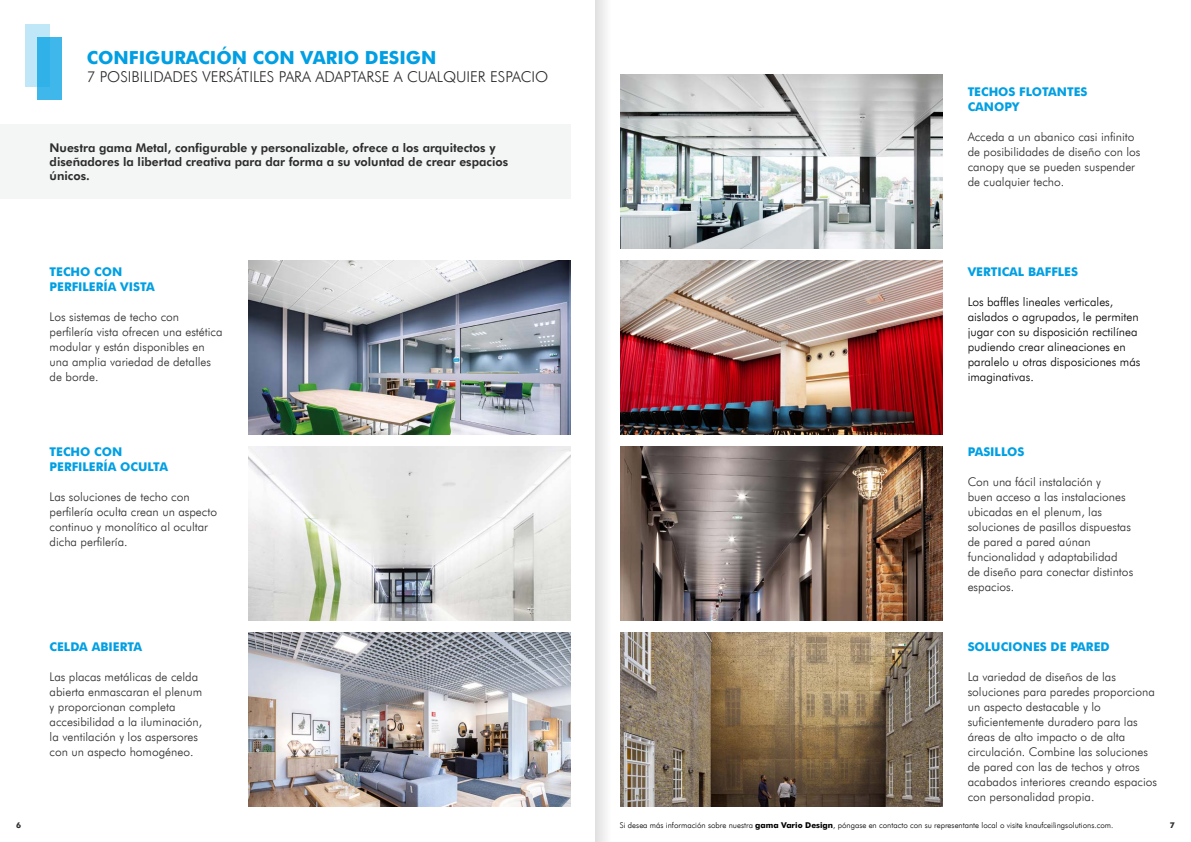
<style>
.page{position:relative;width:1191px;height:842px;background:#fff}
.page>*{position:absolute;margin:0;border:0;box-sizing:border-box;transform-origin:0 0}
.t1{font:700 18px "Futura TL";color:#009fe3}
.t2{font:300 15px "Futura TL";color:#2c2c2c}
.t3{font:300 12px/15px "Futura TL";color:#2c2c2d}
.t4{font:300 12px/15px "Futura TL";color:#000}
.t5{font:800 12px/14.4px "Futura TL";color:#2c2c2d}
.t6{font:700 12px/15px "Futura TL";color:#009fe3}
.t7{font:300 8px "Futura TL";color:#000}
.t8{font:700 8px "Futura TL";color:#2c2c2d}
.s1{font-weight:700}
</style>
<div class="page">
<div style="left:0;top:124px;width:570px;height:74px;background:#f4f5f5"></div>
<img style="left:620px;top:74px;width:323px;height:174px">
<img style="left:620px;top:260px;width:323px;height:174px">
<img style="left:620px;top:446px;width:323px;height:174px">
<img style="left:620px;top:632px;width:323px;height:174px">
<img style="left:248px;top:260px;width:322px;height:174px">
<img style="left:248px;top:446px;width:322px;height:174px">
<img style="left:248px;top:632px;width:322px;height:174px">
<div style="left:25px;top:25px;width:25px;height:62px;background:#c0e7f8"></div>
<div style="left:37px;top:37px;width:25px;height:62px;background:linear-gradient(to bottom,#35b3e9,#3db6ea)"></div>
<svg style="left:595px;top:0;width:11px;height:842px;fill:#eaeaea"></svg>
<h1 class="t1" style="left:87px;top:45px;width:351px">CONFIGURACIÓN CON VARIO DESIGN</h1>
<p class="t2" style="left:87px;top:66px;width:463px">7 POSIBILIDADES VERSÁTILES PARA ADAPTARSE A CUALQUIER ESPACIO</p>
<p class="t5" style="left:50px;top:140px;width:460px">Nuestra gama Metal, configurable y personalizable, ofrece a los arquitectos y diseñadores la libertad creativa para dar forma a su voluntad de crear espacios únicos.</p>
<p class="t6" style="left:50px;top:264px;width:107px">TECHO CON<br>PERFILERÍA VISTA</p>
<p class="t3" style="left:50px;top:309px;width:174px">Los sistemas de techo con perfilería vista ofrecen una estética modular y están disponibles en una amplia variedad de detalles de borde.</p>
<p class="t6" style="left:50px;top:444px;width:120px">TECHO CON<br>PERFILERÍA OCULTA</p>
<p class="t3" style="left:50px;top:489px;width:169px">Las soluciones de techo con perfilería oculta crean un aspecto continuo y monolítico al ocultar dicha perfilería.</p>
<p class="t6" style="left:50px;top:639px;width:94px">CELDA ABIERTA</p>
<p class="t3" style="left:50px;top:669px;width:154px">Las placas metálicas de celda abierta enmascaran el plenum y proporcionan completa accesibilidad a la iluminación, la ventilación y los aspersores con un aspecto homogéneo.</p>
<p class="t6" style="left:967px;top:84px;width:121px">TECHOS FLOTANTES<br>CANOPY</p>
<p class="t3" style="left:967px;top:129px;width:174px">Acceda a un abanico casi infinito de posibilidades de diseño con los canopy que se pueden suspender de cualquier techo.</p>
<p class="t6" style="left:967px;top:264px;width:112px">VERTICAL BAFFLES</p>
<p class="t4" style="left:967px;top:294px;width:174px">Los baffles lineales verticales, aislados o agrupados, le permiten jugar con su disposición rectilínea pudiendo crear alineaciones en paralelo u otras disposiciones más imaginativas.</p>
<p class="t6" style="left:967px;top:444px;width:58px">PASILLOS</p>
<p class="t3" style="left:967px;top:474px;width:167px">Con una fácil instalación y<br>buen acceso a las instalaciones ubicadas en el plenum, las soluciones de pasillos dispuestas de pared a pared aúnan funcionalidad y adaptabilidad<br>de diseño para conectar distintos espacios.</p>
<p class="t6" style="left:967px;top:639px;width:143px">SOLUCIONES DE PARED</p>
<p class="t3" style="left:967px;top:669px;width:191px">La variedad de diseños de las soluciones para paredes proporciona un aspecto destacable y lo suficientemente duradero para las áreas de alto impacto o de alta circulación. Combine las soluciones de pared con las de techos y otros acabados interiores creando espacios con personalidad propia.</p>
<p class="t7" style="left:620px;top:819px;width:495px">Si desea más información sobre nuestra <span class="s1">gama Vario Design</span>, póngase en contacto con su representante local o visite knaufceilingsolutions.com.</p>
<p class="t8" style="left:16px;top:819px;width:6px">6</p>
<p class="t8" style="left:1169px;top:819px;width:6px">7</p>
</div>
